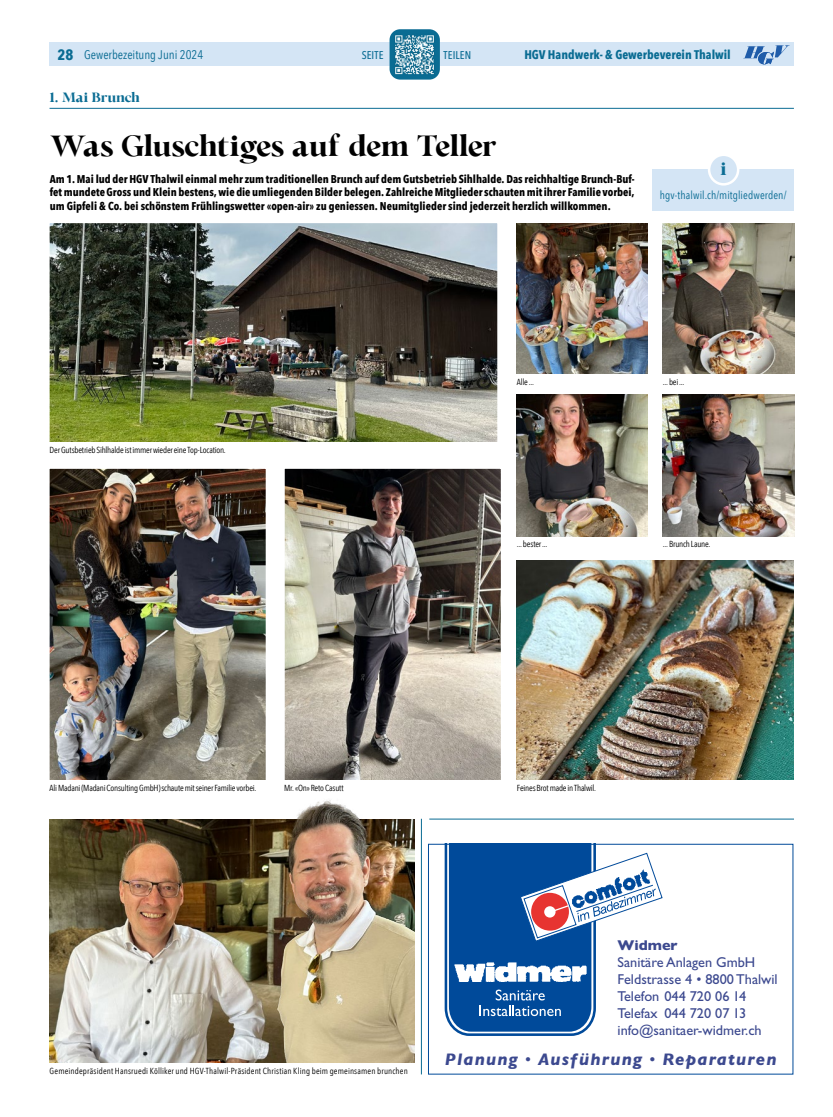
<style>
.page{position:relative;width:833px;height:1117px;background:#fff}
.page>*{position:absolute;margin:0;border:0;box-sizing:border-box;transform-origin:0 0}
.t1{font:700 32.5px "Cita Pro";letter-spacing:-.025em;color:#000}
.t2{font:700 20px "Cita Pro";color:#0a6c93}
.t3{font:italic 700 16.88px "Gill Sans";letter-spacing:.07em;color:#3c498f}
.t4{font:700 15px "Cita Pro";letter-spacing:-.015em;color:#0a6c93}
.t5{font:14.25px/16.9px "Gill Sans";color:#3c498f}
.t6{font:700 14.25px "Gill Sans";color:#3c498f}
.t7{font:700 12.5px "Avenir Next Condensed";color:#0a6c93}
.t8{font:12.5px "Avenir Next Condensed";color:#0a6c93}
.t9{font:700 11.25px/13.5px "Avenir Next Condensed";color:#000;text-align:justify}
.t10{font:11.25px "Avenir Next Condensed";letter-spacing:.01em;color:#0a6c93}
.t11{font:500 11.25px "Avenir Next Condensed";letter-spacing:.005em;color:#0a6c93}
.t12{font:8.75px "Avenir Next Condensed";letter-spacing:-.015em;color:#000}
.t13{font:8.75px "Avenir Next Condensed";letter-spacing:.015em;color:#000}
.s1{font-weight:700;font-size:15px}
.s2{font-weight:400;font-style:normal}
</style>
<div class="page">
<div style="left:50px;top:43px;width:744px;height:23px;background:#d4e5f5"></div>
<svg style="left:743px;top:45px;width:46px;height:19px"></svg>
<div style="left:389px;top:29px;width:51px;height:51px;background:#0a6c93;border-radius:11px"></div>
<hr style="left:429px;top:818px;width:365px;height:1px;background:#0a6c93">
<hr style="left:421px;top:818px;width:1px;height:256px;background:#0a6c93">
<hr style="left:50px;top:108px;width:744px;height:1px;background:#0a6c93">
<svg style="left:444px;top:845px;width:219px;height:191px"></svg>
<div style="left:428px;top:843px;width:365px;height:231px;border:1px solid #004a99"></div>
<img style="left:49px;top:223px;width:449px;height:219px">
<img style="left:284px;top:468px;width:217px;height:311px">
<img style="left:49px;top:468px;width:217px;height:311px">
<img style="left:50px;top:800px;width:364px;height:263px">
<img style="left:517px;top:223px;width:131px;height:151px">
<img style="left:663px;top:223px;width:131px;height:151px">
<img style="left:517px;top:394px;width:131px;height:142px">
<img style="left:663px;top:394px;width:131px;height:142px">
<img style="left:517px;top:560px;width:276px;height:219px">
<div style="left:652px;top:169px;width:142px;height:33px;background:#d4e5f5"></div>
<div style="left:652px;top:177px;width:142px;height:33px;background:#d4e5f5"></div>
<div style="left:709px;top:155px;width:29px;height:29px;background:#d4e5f5;border-radius:50%"></div>
<div style="left:708px;top:153px;width:31px;height:32px;border:2px solid #fff;border-radius:50%"></div>
<img style="left:395px;top:35px;width:40px;height:40px">
<p class="t8" style="left:58px;top:44px;width:147px"><span class="s1">28</span> Gewerbezeitung Juni 2024</p>
<p class="t11" style="left:362px;top:48px;width:23px">SEITE</p>
<p class="t11" style="left:443px;top:48px;width:29px">TEILEN</p>
<p class="t7" style="left:524px;top:47px;width:208px">HGV Handwerk- &amp; Gewerbeverein Thalwil</p>
<h3 class="t4" style="left:50px;top:87px;width:92px">1. Mai Brunch</h3>
<h1 class="t1" style="left:50px;top:124px;width:448px">Was Gluschtiges auf dem Teller</h1>
<h2 class="t2" style="left:720px;top:156px;width:8px">i</h2>
<p class="t9" style="left:50px;top:172px;width:586px">Am 1. Mai lud der HGV Thalwil einmal mehr zum traditionellen Brunch auf dem Gutsbetrieb Sihlhalde. Das reichhaltige Brunch-Buf&shy;fet mundete Gross und Klein bestens, wie die umliegenden Bilder belegen. Zahlreiche Mitglieder schauten mit ihrer Familie vorbei, um Gipfeli &amp; Co. bei schönstem Frühlingswetter «open-air» zu geniessen. Neumitglieder sind jederzeit herzlich willkommen.</p>
<p class="t10" style="left:660px;top:185px;width:128px">hgv-thalwil.ch/mitgliedwerden/</p>
<p class="t12" style="left:50px;top:442px;width:178px">Der Gutsbetrieb Sihlhalde ist immer wieder eine Top-Location.</p>
<p class="t12" style="left:517px;top:374px;width:19px">Alle ...</p>
<p class="t12" style="left:663px;top:374px;width:23px">... bei ...</p>
<p class="t12" style="left:517px;top:536px;width:32px">... bester ...</p>
<p class="t12" style="left:663px;top:536px;width:49px">... Brunch Laune.</p>
<p class="t12" style="left:50px;top:779px;width:208px">Ali Madani (Madani Consulting GmbH) schaute mit seiner Familie vorbei.</p>
<p class="t12" style="left:284px;top:779px;width:61px">Mr. «On» Reto Casutt</p>
<p class="t12" style="left:517px;top:779px;width:81px">Feines Brot made in Thalwil.</p>
<p class="t13" style="left:50px;top:1063px;width:360px">Gemeindepräsident Hansruedi Kölliker und HGV-Thalwil-Präsident Christian Kling beim gemeinsamen brunchen</p>
<p class="t6" style="left:617px;top:933px;width:62px">Widmer</p>
<p class="t5" style="left:617px;top:953px;width:162px">Sanitäre Anlagen GmbH<br>Feldstrasse 4 • 8800 Thalwil<br>Telefon 044 720 06 14<br>Telefax 044 720 07 13 info@sanitaer-widmer.ch</p>
<h3 class="t3" style="left:445px;top:1049px;width:333px">Planung <span class="s2">•</span> Ausführung <span class="s2">•</span> Reparaturen</h3>
</div>
